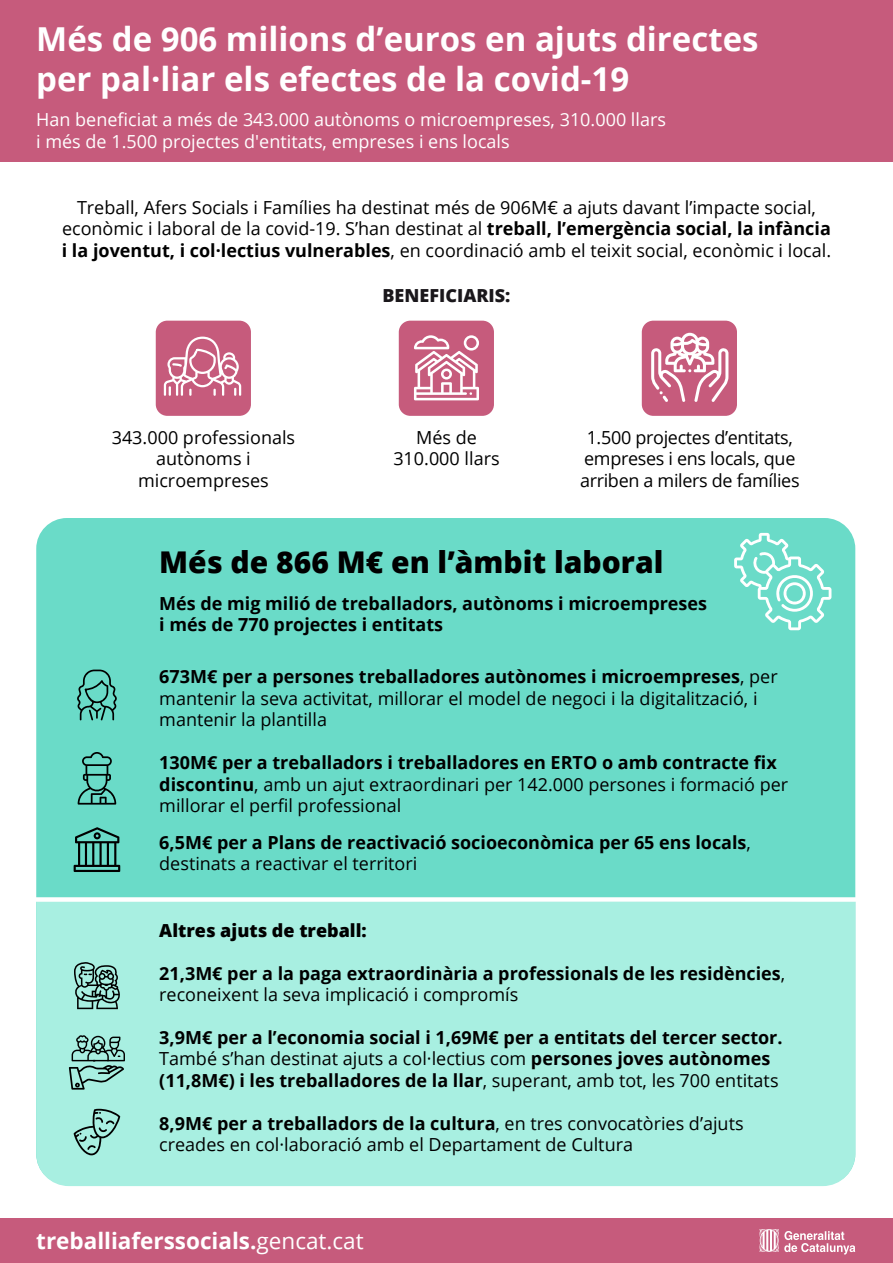
<style>
.page{position:relative;width:893px;height:1263px;background:#fff}
.page>*{position:absolute;margin:0;border:0;box-sizing:border-box;transform-origin:0 0}
.t1{font:700 33px/39.6px "Open Sans";color:#fff}
.t2{font:800 30px "Open Sans";color:#000}
.t3{font:700 22.5px "Open Sans";color:#fff}
.t4{font:18px/21.6px "Open Sans";color:#000;text-align:center}
.t5{font:700 18px/21.6px "Open Sans";color:#000}
.t6{font:18px/21.6px "Open Sans";color:#fff}
.t7{font:18px/21.6px "Open Sans";letter-spacing:-.02em;color:#000;text-align:center}
.t8{font:800 18px "Open Sans";color:#000}
.t9{font:800 18px "Open Sans";color:#1a171b}
.s1{font-weight:700}
.s2{font-weight:400}
</style>
<div class="page">
<div style="left:36px;top:518px;width:819px;height:666px;background:#6adbc8;border-radius:31px"></div>
<div style="left:36px;top:902px;width:819px;height:284px;background:#a8efe1"></div>
<div style="left:0;top:0;width:893px;height:162px;background:#c65b7c"></div>
<div style="left:0;top:1219px;width:893px;height:44px;background:#c65b7c"></div>
<svg style="left:759px;top:1229px;width:96px;height:25px"></svg>
<svg style="left:77px;top:669px;width:40px;height:51px"></svg>
<svg style="left:69px;top:1035px;width:56px;height:54px;background:#7cb1a6"></svg>
<svg style="left:74px;top:962px;width:46px;height:47px;background:#6c9990"></svg>
<svg style="left:74px;top:1109px;width:46px;height:46px;background:#88c2b6"></svg>
<div style="left:156px;top:321px;width:95px;height:95px;background:#c65b7c;border-radius:12px"></div>
<div style="left:399px;top:321px;width:95px;height:95px;background:#c65b7c;border-radius:12px"></div>
<div style="left:642px;top:321px;width:95px;height:95px;background:#c65b7c;border-radius:12px"></div>
<svg style="left:651px;top:333px;width:77px;height:69px"></svg>
<svg style="left:414px;top:335px;width:65px;height:66px"></svg>
<svg style="left:164px;top:337px;width:77px;height:59px"></svg>
<svg style="left:78px;top:752px;width:38px;height:53px"></svg>
<svg style="left:734px;top:533px;width:97px;height:97px"></svg>
<svg style="left:74px;top:827px;width:46px;height:45px"></svg>
<div style="left:24px;top:897px;width:842px;height:5px;background:#fff"></div>
<h1 class="t1" style="left:36px;top:19px;width:724px">Més de 906 milions d’euros en ajuts directes per pal·liar els efectes de la covid-19</h1>
<p class="t6" style="left:36px;top:108px;width:631px">Han beneficiat a més de 343.000 autònoms o microempreses, 310.000 llars i més de 1.500 projectes d'entitats, empreses i ens locals</p>
<p class="t4" style="left:62px;top:196px;width:771px">Treball, Afers Socials i Famílies ha destinat més de 906M€ a ajuts davant l’impacte social, econòmic i laboral de la covid-19. S’han destinat al <span class="s1">treball, l’emergència social, la infància i la joventut, i col·lectius vulnerables</span>, en coordinació amb el teixit social, econòmic i local.</p>
<p class="t4" style="left:112px;top:426px;width:185px">343.000 professionals autònoms i microempreses</p>
<p class="t9" style="left:382px;top:281px;width:129px">BENEFICIARIS:</p>
<p class="t4" style="left:393px;top:426px;width:108px">Més de<br>310.000 llars</p>
<p class="t7" style="left:580px;top:426px;width:221px">1.500 projectes d’entitats, empreses i ens locals, que arriben a milers de famílies</p>
<h2 class="t2" style="left:159px;top:539px;width:506px">Més de 866 M€ en l’àmbit laboral</h2>
<p class="t5" style="left:159px;top:592px;width:549px">Més de mig milió de treballadors, autònoms i microempreses i més de 770 projectes i entitats</p>
<p class="t4" style="left:159px;top:665px;width:620px;text-align:left"><span class="s1">673M€ per a persones treballadores autònomes i microempreses</span>, per mantenir la seva activitat, millorar el model de negoci i la digitalització, i mantenir la plantilla</p>
<p class="t4" style="left:159px;top:751px;width:630px;text-align:left"><span class="s1">130M€ per a treballadors i treballadores en ERTO o amb contracte fix discontinu</span>, amb un ajut extraordinari per 142.000 persones i formació per millorar el perfil professional</p>
<p class="t5" style="left:159px;top:831px;width:593px">6,5M€ per a Plans de reactivació socioeconòmica per 65 ens locals<span class="s2">, destinats a reactivar el territori</span></p>
<p class="t8" style="left:159px;top:917px;width:209px">Altres ajuts de treball:</p>
<p class="t5" style="left:159px;top:962px;width:627px">21,3M€ per a la paga extraordinària a professionals de les residències<span class="s2">, reconeixent la seva implicació i compromís</span></p>
<p class="t5" style="left:159px;top:1026px;width:625px">3,9M€ per a l’economia social i 1,69M€ per a entitats del tercer sector.<br><span class="s2">També s’han destinat ajuts a col·lectius com</span> persones joves autònomes (11,8M€) i les treballadores de la llar<span class="s2">, superant, amb tot, les 700 entitats</span></p>
<p class="t4" style="left:159px;top:1112px;width:586px;text-align:left"><span class="s1">8,9M€ per a treballadors de la cultura</span>, en tres convocatòries d’ajuts creades en col·laboració amb el Departament de Cultura</p>
<p class="t3" style="left:36px;top:1225px;width:329px">treballiaferssocials.<span class="s2">gencat.cat</span></p>
</div>
